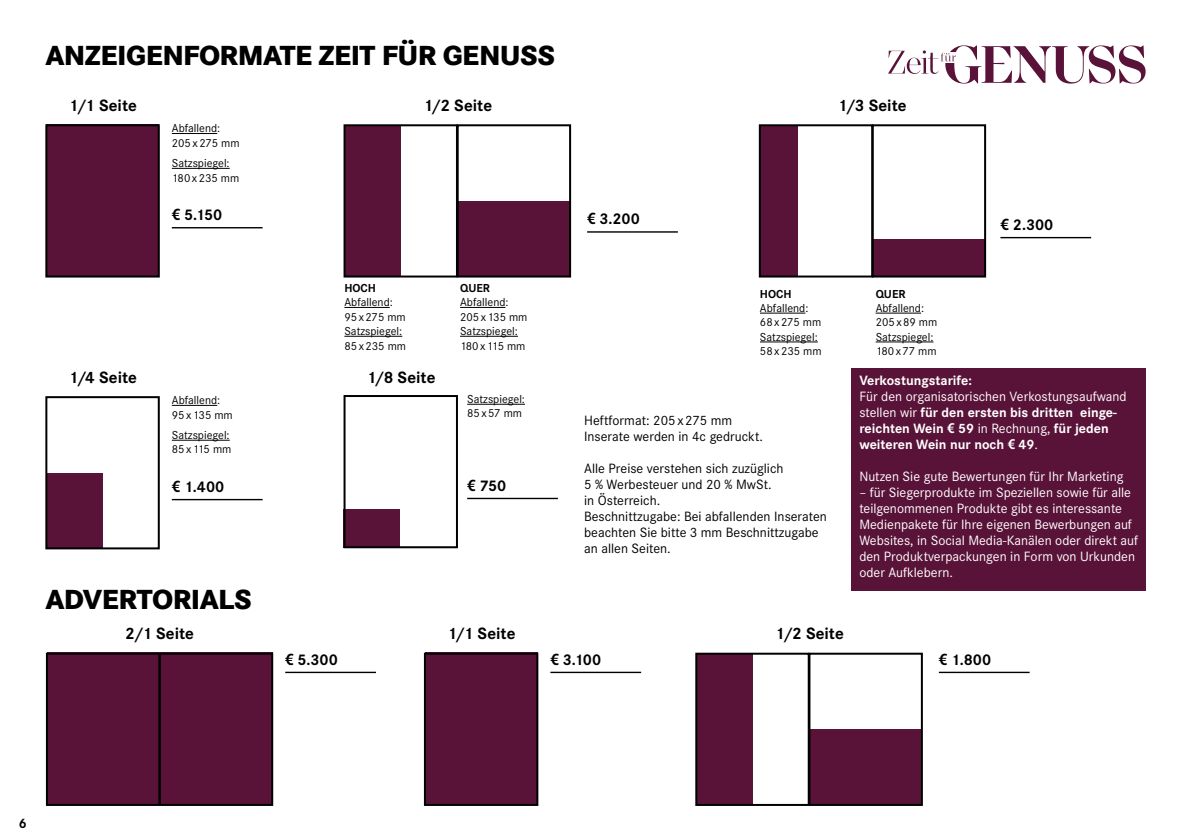
<style>
.page{position:relative;width:1191px;height:840px;background:#fff}
.page>*{position:absolute;margin:0;border:0;box-sizing:border-box;transform-origin:0 0}
.t1{font:800 28.6px "Corporate S";letter-spacing:-.02em;color:#000}
.t2{font:700 17px "Corporate S";letter-spacing:.005em;color:#000}
.t3{font:700 16px "Corporate S";letter-spacing:-.005em;color:#000}
.t4{font:14px/16px "Corporate S";color:#fff}
.t5{font:14px/16px "Corporate S";color:#000}
.t6{font:700 14px/16px "Corporate S";color:#fff}
.t7{font:700 14px "Corporate S";color:#000}
.t8{font:12px/14.4px "Corporate S";color:#000}
.t9{font:700 12px "Corporate S";color:#000}
.s1{font-family:"Frutiger LT Std";font-stretch:condensed}
.s2{font-weight:400}
</style>
<div class="page">
<hr style="left:587px;top:231px;width:91px;height:1px;background:#000">
<hr style="left:460px;top:307px;width:45px;height:1px;background:#000">
<hr style="left:460px;top:336px;width:58px;height:1px;background:#000">
<hr style="left:344px;top:307px;width:46px;height:1px;background:#000">
<hr style="left:344px;top:336px;width:58px;height:1px;background:#000">
<div style="left:458px;top:201px;width:112px;height:75px;background:#5a1338"></div>
<div style="left:457px;top:124px;width:114px;height:153px;border:2px solid #000"></div>
<div style="left:344px;top:125px;width:57px;height:151px;background:#5a1338"></div>
<div style="left:343px;top:124px;width:115px;height:153px;border:2px solid #000"></div>
<hr style="left:939px;top:671px;width:90px;height:1px;background:#000">
<div style="left:809px;top:729px;width:113px;height:75px;background:#5a1338"></div>
<div style="left:808px;top:652px;width:115px;height:153px;border:2px solid #000"></div>
<div style="left:696px;top:653px;width:56px;height:151px;background:#5a1338"></div>
<div style="left:695px;top:652px;width:114px;height:153px;border:2px solid #000"></div>
<div style="left:46px;top:124px;width:113px;height:151px;background:#5a1338"></div>
<hr style="left:172px;top:133px;width:45px;height:1px;background:#000">
<hr style="left:172px;top:168px;width:58px;height:1px;background:#000">
<hr style="left:172px;top:227px;width:90px;height:1px;background:#000">
<div style="left:45px;top:124px;width:115px;height:153px;border:2px solid #000"></div>
<div style="left:425px;top:652px;width:112px;height:151px;background:#5a1338"></div>
<hr style="left:550px;top:671px;width:91px;height:1px;background:#000">
<div style="left:424px;top:652px;width:114px;height:153px;border:2px solid #000"></div>
<hr style="left:285px;top:671px;width:91px;height:1px;background:#000">
<div style="left:160px;top:652px;width:112px;height:151px;background:#5a1338"></div>
<div style="left:159px;top:652px;width:114px;height:153px;border:2px solid #000"></div>
<div style="left:47px;top:652px;width:112px;height:151px;background:#5a1338"></div>
<div style="left:46px;top:652px;width:114px;height:153px;border:2px solid #000"></div>
<hr style="left:172px;top:405px;width:45px;height:1px;background:#000">
<hr style="left:172px;top:439px;width:58px;height:1px;background:#000">
<hr style="left:172px;top:498px;width:90px;height:2px;background:#000">
<div style="left:46px;top:472px;width:57px;height:76px;background:#5a1338"></div>
<div style="left:45px;top:396px;width:115px;height:153px;border:2px solid #000"></div>
<hr style="left:467px;top:403px;width:58px;height:1px;background:#000">
<hr style="left:467px;top:497px;width:91px;height:2px;background:#000">
<div style="left:343px;top:509px;width:57px;height:38px;background:#5a1338"></div>
<div style="left:343px;top:395px;width:115px;height:153px;border:2px solid #000"></div>
<hr style="left:875px;top:312px;width:46px;height:1px;background:#000">
<hr style="left:875px;top:341px;width:58px;height:1px;background:#000">
<hr style="left:760px;top:312px;width:45px;height:1px;background:#000">
<hr style="left:760px;top:341px;width:58px;height:1px;background:#000">
<hr style="left:1000px;top:237px;width:91px;height:1px;background:#000">
<div style="left:760px;top:125px;width:37px;height:151px;background:#5a1338"></div>
<div style="left:759px;top:124px;width:114px;height:153px;border:2px solid #000"></div>
<div style="left:872px;top:238px;width:113px;height:38px;background:#5a1338"></div>
<div style="left:871px;top:124px;width:115px;height:153px;border:2px solid #000"></div>
<div style="left:850px;top:367px;width:295px;height:223px;background:#5a1338"></div>
<svg style="left:888px;top:45px;width:257px;height:39px"></svg>
<h1 class="t1" style="left:45px;top:38px;width:511px">ANZEIGENFORMATE ZEIT FÜR GENUSS</h1>
<p class="t2" style="left:69px;top:95px;width:69px">1/1 Seite</p>
<p class="t8" style="left:172px;top:121px;width:69px">Abfallend:<br>205x275 mm</p>
<p class="t8" style="left:172px;top:156px;width:69px">Satzspiegel:<br>180x235 mm</p>
<p class="t3" style="left:172px;top:205px;width:52px"><span class="s1">€</span> 5.150</p>
<p class="t2" style="left:69px;top:367px;width:70px">1/4 Seite</p>
<p class="t8" style="left:172px;top:393px;width:62px">Abfallend:<br>95x135 mm</p>
<p class="t8" style="left:172px;top:427px;width:61px">Satzspiegel:<br>85x115 mm</p>
<p class="t3" style="left:172px;top:477px;width:54px"><span class="s1">€</span> 1.400</p>
<h1 class="t1" style="left:45px;top:582px;width:208px">ADVERTORIALS</h1>
<p class="t2" style="left:125px;top:623px;width:70px">2/1 Seite</p>
<p class="t2" style="left:423px;top:95px;width:70px">1/2 Seite</p>
<p class="t9" style="left:344px;top:281px;width:33px">HOCH</p>
<p class="t8" style="left:344px;top:295px;width:63px">Abfallend:<br>95x275 mm<br>Satzspiegel:<br>85x235 mm</p>
<p class="t9" style="left:460px;top:281px;width:31px">QUER</p>
<p class="t8" style="left:460px;top:295px;width:69px">Abfallend:<br>205x135 mm<br>Satzspiegel:<br>180x115 mm</p>
<p class="t2" style="left:367px;top:367px;width:70px">1/8 Seite</p>
<p class="t8" style="left:467px;top:392px;width:59px">Satzspiegel:<br>85x57 mm</p>
<p class="t3" style="left:467px;top:476px;width:41px"><span class="s1">€</span> 750</p>
<p class="t2" style="left:447px;top:623px;width:69px">1/1 Seite</p>
<p class="t2" style="left:838px;top:95px;width:70px">1/3 Seite</p>
<p class="t3" style="left:587px;top:210px;width:54px"><span class="s1">€</span> 3.200</p>
<p class="t9" style="left:760px;top:286px;width:33px">HOCH</p>
<p class="t8" style="left:760px;top:300px;width:63px">Abfallend:<br>68x275 mm<br>Satzspiegel:<br>58x235 mm</p>
<p class="t5" style="left:584px;top:412px;width:180px">Heftformat: 205x275 mm<br>Inserate werden in 4c gedruckt.</p>
<p class="t5" style="left:584px;top:460px;width:244px">Alle Preise verstehen sich zuzüglich<br>5 % Werbesteuer und 20 % MwSt.<br>in Österreich.<br>Beschnittzugabe: Bei abfallenden Inseraten beachten Sie bitte 3 mm Beschnittzugabe an allen Seiten.</p>
<p class="t9" style="left:875px;top:286px;width:31px">QUER</p>
<p class="t8" style="left:875px;top:300px;width:63px">Abfallend:<br>205x89 mm<br>Satzspiegel:<br>180x77 mm</p>
<p class="t3" style="left:1000px;top:215px;width:54px"><span class="s1">€</span> 2.300</p>
<p class="t6" style="left:859px;top:372px;width:114px">Verkostungstarife:</p>
<p class="t6" style="left:859px;top:388px;width:269px"><span class="s2">Für den organisatorischen Verkostungsaufwand stellen wir</span> für den ersten bis dritten einge&shy;reichten Wein <span class="s1">€</span> 59 <span class="s2">in Rechnung,</span> für jeden weiteren Wein nur noch <span class="s1">€</span> 49<span class="s2">.</span></p>
<p class="t4" style="left:859px;top:468px;width:266px">Nutzen Sie gute Bewertungen für Ihr Marketing</p>
<p class="t4" style="left:859px;top:484px;width:280px">– für Siegerprodukte im Speziellen sowie für alle teilgenommenen Produkte gibt es interessante Medienpakete für Ihre eigenen Bewerbungen auf Websites, in Social Media-Kanälen oder direkt auf den Produktverpackungen in Form von Urkunden oder Aufklebern.</p>
<p class="t2" style="left:775px;top:623px;width:70px">1/2 Seite</p>
<p class="t3" style="left:285px;top:649px;width:54px"><span class="s1">€</span> 5.300</p>
<p class="t3" style="left:550px;top:649px;width:52px"><span class="s1">€</span> 3.100</p>
<p class="t3" style="left:939px;top:649px;width:54px"><span class="s1">€</span> 1.800</p>
<p class="t7" style="left:19px;top:814px;width:9px">6</p>
</div>
